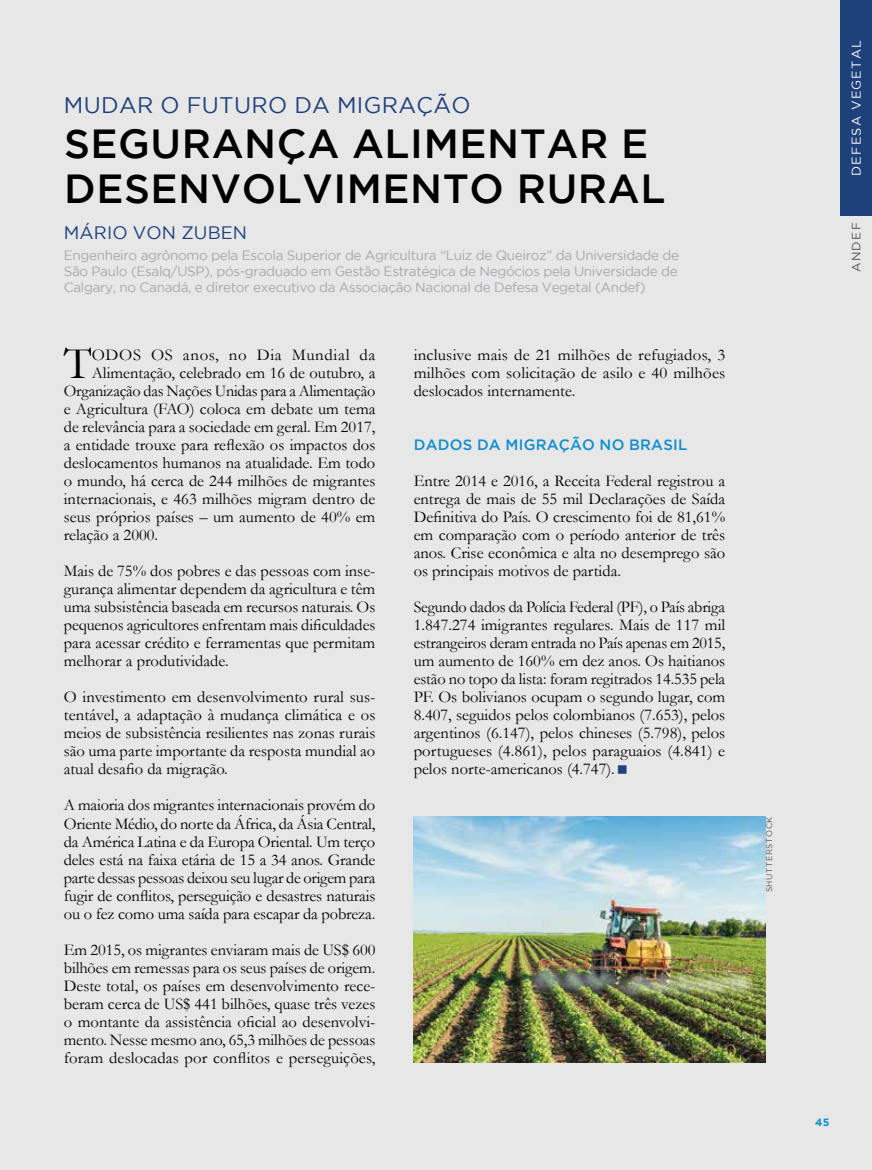
<style>
.page{position:relative;width:872px;height:1170px;background:#fff}
.page>*{position:absolute;margin:0;border:0;box-sizing:border-box;transform-origin:0 0}
.t1{font:45.3px "Garamond";color:#000}
.t2{font:500 40.5px/45px "Gotham";letter-spacing:.015em;color:#000}
.t3{font:22.5px "Gotham";letter-spacing:.015em;color:#1e407b}
.t4{font:18px "Gotham";letter-spacing:.005em;color:#1e407b}
.t5{font:16.5px/18px "Garamond";color:#000;text-align:justify}
.t6{font:16.5px "Garamond";letter-spacing:.04em;color:#000}
.t7{font:500 15px "Gotham";letter-spacing:.015em;color:#0e8ece}
.t8{font:13.5px/16.2px "Gotham";letter-spacing:-.025em;color:#a7a9ac;text-align:justify}
.t9{font:12.75px "Gotham";letter-spacing:.095em;color:#fff}
.t10{font:12px "Gotham";letter-spacing:.115em;color:#515254}
.t11{font:700 10.5px "Gotham";color:#0e8ece}
.t12{font:8.25px "Gotham";letter-spacing:.065em;color:#515254}
</style>
<div class="page">
<div style="left:0;top:0;width:872px;height:1169px;background:#e7e7e8"></div>
<div style="left:840px;top:0;width:32px;height:216px;background:#1e407b"></div>
<img style="left:414px;top:816px;width:351px;height:246px">
<h3 class="t3" style="left:64px;top:92px;width:408px">MUDAR O FUTURO DA MIGRAÇÃO</h3>
<h2 class="t2" style="left:64px;top:120px;width:603px">SEGURANÇA ALIMENTAR E<br>DESENVOLVIMENTO RURAL</h2>
<p class="t4" style="left:64px;top:223px;width:185px">MÁRIO VON ZUBEN</p>
<p class="t8" style="left:64px;top:246px;width:617px">Engenheiro agrônomo pela Escola Superior de Agricultura “Luiz de Queiroz” da Universidade de São Paulo (Esalq/USP), pós-graduado em Gestão Estratégica de Negócios pela Universidade de Calgary, no Canadá, e diretor executivo da Associação Nacional de Defesa Vegetal (Andef)</p>
<h1 class="t1" style="left:64px;top:337px;width:29px">T</h1>
<p class="t6" style="left:92px;top:345px;width:285px">ODOS OS anos, no Dia Mundial da</p>
<p class="t5" style="left:92px;top:364px;width:285px">Alimentação, celebrado em 16 de outubro, a</p>
<p class="t5" style="left:64px;top:382px;width:313px">Organização das Nações Unidas para a Alimentação</p>
<p class="t5" style="left:64px;top:400px;width:313px">e Agricultura (FAO) coloca em debate um tema</p>
<p class="t5" style="left:64px;top:418px;width:313px">de relevância para a sociedade em geral. Em 2017,</p>
<p class="t5" style="left:64px;top:436px;width:313px">a entidade trouxe para reflexão os impactos dos</p>
<p class="t5" style="left:64px;top:454px;width:313px">deslocamentos humanos na atualidade. Em todo</p>
<p class="t5" style="left:64px;top:472px;width:313px">o mundo, há cerca de 244 milhões de migrantes</p>
<p class="t5" style="left:64px;top:490px;width:313px">internacionais, e 463 milhões migram dentro de</p>
<p class="t5" style="left:64px;top:508px;width:313px">seus próprios países – um aumento de 40% em</p>
<p class="t5" style="left:64px;top:526px;width:96px">relação a 2000.</p>
<p class="t5" style="left:64px;top:562px;width:313px">Mais de 75% dos pobres e das pessoas com inse&shy;gurança alimentar dependem da agricultura e têm uma subsistência baseada em recursos naturais. Os pequenos agricultores enfrentam mais dificuldades para acessar crédito e ferramentas que permitam melhorar a produtividade.</p>
<p class="t5" style="left:64px;top:688px;width:313px">O investimento em desenvolvimento rural sus&shy;tentável, a adaptação à mudança climática e os meios de subsistência resilientes nas zonas rurais são uma parte importante da resposta mundial ao atual desafio da migração.</p>
<p class="t5" style="left:64px;top:796px;width:313px">A maioria dos migrantes internacionais provém do Oriente Médio, do norte da África, da Ásia Central, da América Latina e da Europa Oriental. Um terço deles está na faixa etária de 15 a 34 anos. Grande parte dessas pessoas deixou seu lugar de origem para fugir de conflitos, perseguição e desastres naturais ou o fez como uma saída para escapar da pobreza.</p>
<p class="t5" style="left:64px;top:940px;width:313px">Em 2015, os migrantes enviaram mais de US$ 600 bilhões em remessas para os seus países de origem.<br>Deste total, os países em desenvolvimento rece&shy;beram cerca de US$ 441 bilhões, quase três vezes o montante da assistência oficial ao desenvolvi&shy;mento. Nesse mesmo ano, 65,3 milhões de pessoas foram deslocadas por conflitos e perseguições,</p>
<p class="t5" style="left:414px;top:346px;width:313px">inclusive mais de 21 milhões de refugiados, 3 milhões com solicitação de asilo e 40 milhões deslocados internamente.</p>
<p class="t7" style="left:414px;top:436px;width:275px">DADOS DA MIGRAÇÃO NO BRASIL</p>
<p class="t5" style="left:414px;top:472px;width:313px">Entre 2014 e 2016, a Receita Federal registrou a entrega de mais de 55 mil Declarações de Saída Definitiva do País. O crescimento foi de 81,61% em comparação com o período anterior de três anos. Crise econômica e alta no desemprego são os principais motivos de partida.</p>
<p class="t5" style="left:414px;top:598px;width:313px">Segundo dados da Polícia Federal (PF), o País abriga 1.847.274 imigrantes regulares. Mais de 117 mil estrangeiros deram entrada no País apenas em 2015, um aumento de 160% em dez anos. Os haitianos estão no topo da lista: foram regitrados 14.535 pela PF. Os bolivianos ocupam o segundo lugar, com 8.407, seguidos pelos colombianos (7.653), pelos argentinos (6.147), pelos chineses (5.798), pelos portugueses (4.861), pelos paraguaios (4.841) e pelos norte-americanos (4.747).</p>
<p class="t12" style="left:765px;top:892px;width:77px;rotate:-90deg">SHUTTERSTOCK</p>
<p class="t9" style="left:849px;top:176px;width:137px;rotate:-90deg">DEFESA VEGETAL</p>
<p class="t10" style="left:849px;top:272px;width:51px;rotate:-90deg">ANDEF</p>
<p class="t11" style="left:815px;top:1116px;width:16px">45</p>
</div>
